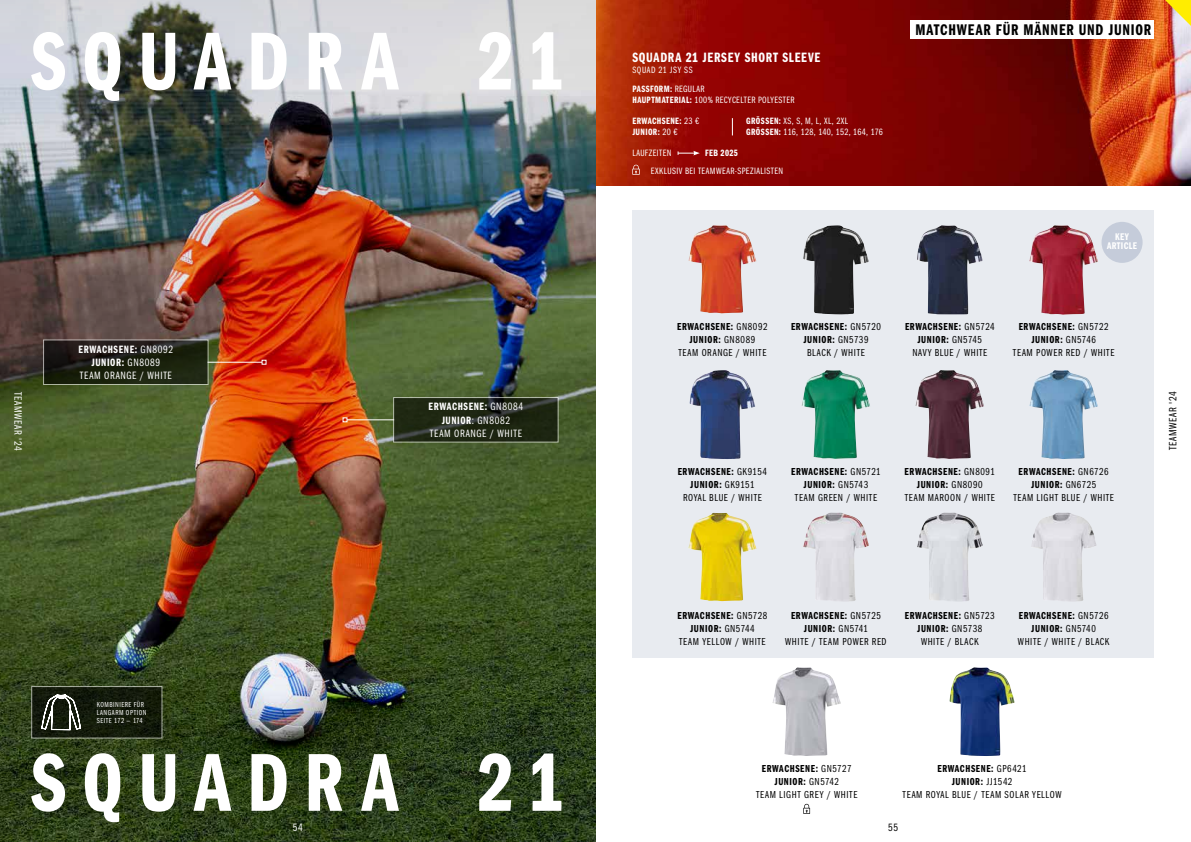
<style>
.page{position:relative;width:1191px;height:842px;background:#fff}
.page>*{position:absolute;margin:0;border:0;box-sizing:border-box;transform-origin:0 0}
.t1{font:85px "Franklin Gothic LT Pro Dm Cm";letter-spacing:.185em;color:#fff}
.t2{font:16px "Franklin Gothic LT Pro Dm Cm";letter-spacing:.05em;color:#000}
.t3{font:14px "Franklin Gothic LT Pro Dm Cm";letter-spacing:.055em;color:#fff}
.t4{font:11px/13.2px "Franklin Gothic LT Pro Bk Cm";letter-spacing:.06em;color:#fff;text-align:center}
.t5{font:11px/13.2px "Franklin Gothic LT Pro Dm Cm";letter-spacing:.055em;color:#fff;text-align:center}
.t6{font:11px "Franklin Gothic LT Pro Bk Cm";letter-spacing:.06em;color:#000}
.t7{font:10.5px/13px "Franklin Gothic LT Pro Dm Cm";letter-spacing:.055em;color:#000;text-align:center}
.t8{font:10.5px "Franklin Gothic LT Pro Bk Cm";letter-spacing:.065em;color:#000}
.t9{font:10px/9.1px "Franklin Gothic LT Pro Dm Cm";letter-spacing:.03em;color:#fff;text-align:center}
.t10{font:9.5px "Franklin Gothic LT Pro Bk Cm";letter-spacing:.05em;color:#fff}
.t11{font:9.5px/11px "Franklin Gothic LT Pro Bk Cm";letter-spacing:.03em;color:#fff}
.t12{font:9.5px/11px "Franklin Gothic LT Pro Dm Cm";letter-spacing:.04em;color:#fff}
.t13{font:7.5px/8px "Franklin Gothic LT Pro Bk Cm";letter-spacing:.07em;color:#fff}
.s1{font-family:"Franklin Gothic LT Pro Bk Cm"}
.s2{font-family:"Franklin Gothic LT Pro Dm Cm"}
</style>
<div class="page">
<img style="left:596px;top:0;width:595px;height:186px">
<img style="left:0;top:0;width:595px;height:842px">
<div style="left:632px;top:210px;width:522px;height:447px;background:#e8ebf0"></div>
<div style="left:1101px;top:222px;width:41px;height:41px;background:#c5ccda;border-radius:50%"></div>
<img style="left:688px;top:513px;width:68px;height:88px">
<img style="left:949px;top:667px;width:65px;height:89px">
<img style="left:772px;top:667px;width:69px;height:89px">
<img style="left:917px;top:513px;width:65px;height:88px">
<img style="left:1032px;top:513px;width:64px;height:88px">
<img style="left:803px;top:513px;width:65px;height:88px">
<img style="left:688px;top:225px;width:68px;height:88px">
<img style="left:801px;top:370px;width:69px;height:89px">
<img style="left:915px;top:370px;width:69px;height:89px">
<img style="left:689px;top:370px;width:66px;height:89px">
<img style="left:917px;top:225px;width:65px;height:89px">
<img style="left:1029px;top:225px;width:69px;height:90px">
<img style="left:803px;top:225px;width:65px;height:89px">
<img style="left:1029px;top:370px;width:69px;height:89px">
<svg style="left:45px;top:341px;width:162px;height:42px;background:#1c1f12"></svg>
<svg style="left:395px;top:399px;width:161px;height:42px;background:#202816"></svg>
<hr style="left:207px;top:362px;width:55px;height:1px;background:#fff">
<svg style="left:261px;top:360px;width:5px;height:5px"></svg>
<hr style="left:347px;top:419px;width:47px;height:1px;background:#fff">
<svg style="left:342px;top:417px;width:5px;height:5px"></svg>
<svg style="left:632px;top:165px;width:7px;height:10px"></svg>
<svg style="left:803px;top:804px;width:7px;height:10px"></svg>
<svg style="left:1165px;top:0;width:26px;height:26px"></svg>
<svg style="left:32px;top:686px;width:130px;height:52px;background:#192011"></svg>
<svg style="left:41px;top:693px;width:40px;height:37px"></svg>
<svg style="left:677px;top:151px;width:23px;height:4px"></svg>
<svg style="left:732px;top:118px;width:1px;height:17px"></svg>
<div style="left:910px;top:20px;width:244px;height:19px;background:#fff"></div>
<h1 class="t1" style="left:31px;top:15px;width:534px">SQUADRA 21</h1>
<p class="t4" style="left:25px;top:392px;width:60px;rotate:90deg">TEAMWEAR '24</p>
<p class="t5" style="left:79px;top:343px;width:96px">ERWACHSENE: <span class="s1">GN8092<br></span>JUNIOR: <span class="s1">GN8089</span></p>
<p class="t4" style="left:80px;top:369px;width:93px">TEAM ORANGE / WHITE</p>
<p class="t5" style="left:428px;top:400px;width:96px">ERWACHSENE: <span class="s1">GN8084</span></p>
<p class="t4" style="left:430px;top:414px;width:93px"><span class="s2">JUNIOR</span>: GN8082<br>TEAM ORANGE / WHITE</p>
<h3 class="t3" style="left:632px;top:50px;width:189px">SQUADRA 21 JERSEY SHORT SLEEVE</h3>
<p class="t10" style="left:632px;top:65px;width:62px">SQUAD 21 JSY SS</p>
<p class="t12" style="left:632px;top:84px;width:74px">PASSFORM: <span class="s1">REGULAR</span></p>
<p class="t10" style="left:632px;top:95px;width:164px"><span class="s2">HAUPTMATERIAL:</span> 100% RECYCELTER POLYESTER</p>
<p class="t12" style="left:632px;top:116px;width:68px">ERWACHSENE: <span class="s1">23 €<br></span>JUNIOR: <span class="s1">20 €</span></p>
<p class="t11" style="left:746px;top:116px;width:138px"><span class="s2">GRÖSSEN:</span> XS, S, M, L, XL, 2XL<br><span class="s2">GRÖSSEN:</span> 116, 128, 140, 152, 164, 176</p>
<p class="t10" style="left:632px;top:148px;width:41px">LAUFZEITEN</p>
<p class="t12" style="left:705px;top:148px;width:34px">FEB 2025</p>
<p class="t10" style="left:651px;top:165px;width:134px">EXKLUSIV BEI TEAMWEAR-SPEZIALISTEN</p>
<h2 class="t2" style="left:915px;top:21px;width:237px">MATCHWEAR FÜR MÄNNER UND JUNIOR</h2>
<p class="t9" style="left:1107px;top:232px;width:31px">KEY<br>ARTICLE</p>
<p class="t7" style="left:677px;top:321px;width:92px">ERWACHSENE: <span class="s1">GN8092<br></span>JUNIOR: <span class="s1">GN8089</span></p>
<p class="t8" style="left:678px;top:347px;width:89px">TEAM ORANGE / WHITE</p>
<p class="t7" style="left:791px;top:321px;width:91px">ERWACHSENE: <span class="s1">GN5720<br></span>JUNIOR: <span class="s1">GN5739</span></p>
<p class="t8" style="left:807px;top:347px;width:59px">BLACK / WHITE</p>
<p class="t7" style="left:905px;top:321px;width:91px">ERWACHSENE: <span class="s1">GN5724<br></span>JUNIOR: <span class="s1">GN5745</span></p>
<p class="t8" style="left:912px;top:347px;width:76px">NAVY BLUE / WHITE</p>
<p class="t7" style="left:1018px;top:321px;width:91px">ERWACHSENE: <span class="s1">GN5722<br></span>JUNIOR: <span class="s1">GN5746</span></p>
<p class="t8" style="left:1013px;top:347px;width:103px">TEAM POWER RED / WHITE</p>
<p class="t7" style="left:677px;top:465px;width:91px">ERWACHSENE: <span class="s1">GK9154<br></span>JUNIOR: <span class="s1">GK9151</span></p>
<p class="t8" style="left:683px;top:492px;width:80px">ROYAL BLUE / WHITE</p>
<p class="t7" style="left:791px;top:465px;width:91px">ERWACHSENE: <span class="s1">GN5721<br></span>JUNIOR: <span class="s1">GN5743</span></p>
<p class="t8" style="left:795px;top:492px;width:84px">TEAM GREEN / WHITE</p>
<p class="t7" style="left:904px;top:465px;width:92px">ERWACHSENE: <span class="s1">GN8091<br></span>JUNIOR: <span class="s1">GN8090</span></p>
<p class="t8" style="left:904px;top:492px;width:92px">TEAM MAROON / WHITE</p>
<p class="t7" style="left:1018px;top:465px;width:91px">ERWACHSENE: <span class="s1">GN6726<br></span>JUNIOR: <span class="s1">GN6725</span></p>
<p class="t8" style="left:1013px;top:492px;width:102px">TEAM LIGHT BLUE / WHITE</p>
<p class="t6" style="left:1166px;top:450px;width:60px;rotate:-90deg">TEAMWEAR '24</p>
<p class="t13" style="left:97px;top:700px;width:51px">KOMBINIERE FÜR<br>LANGARM OPTION<br>SEITE 172 — 174</p>
<p class="t7" style="left:677px;top:609px;width:91px">ERWACHSENE: <span class="s1">GN5728<br></span>JUNIOR: <span class="s1">GN5744</span></p>
<p class="t8" style="left:679px;top:635px;width:88px">TEAM YELLOW / WHITE</p>
<p class="t7" style="left:791px;top:609px;width:91px">ERWACHSENE: <span class="s1">GN5725<br></span>JUNIOR: <span class="s1">GN5741</span></p>
<p class="t8" style="left:785px;top:635px;width:103px">WHITE / TEAM POWER RED</p>
<p class="t7" style="left:905px;top:609px;width:91px">ERWACHSENE: <span class="s1">GN5723<br></span>JUNIOR: <span class="s1">GN5738</span></p>
<p class="t8" style="left:921px;top:635px;width:59px">WHITE / BLACK</p>
<p class="t7" style="left:1018px;top:609px;width:91px">ERWACHSENE: <span class="s1">GN5726<br></span>JUNIOR: <span class="s1">GN5740</span></p>
<p class="t8" style="left:1018px;top:635px;width:93px">WHITE / WHITE / BLACK</p>
<h1 class="t1" style="left:31px;top:736px;width:534px">SQUADRA 21</h1>
<p class="t7" style="left:937px;top:762px;width:91px">ERWACHSENE: <span class="s1">GP6421<br></span>JUNIOR: <span class="s1">JJ1542</span></p>
<p class="t8" style="left:902px;top:789px;width:160px">TEAM ROYAL BLUE / TEAM SOLAR YELLOW</p>
<p class="t7" style="left:762px;top:762px;width:91px">ERWACHSENE: <span class="s1">GN5727<br></span>JUNIOR: <span class="s1">GN5742</span></p>
<p class="t8" style="left:756px;top:789px;width:103px">TEAM LIGHT GREY / WHITE</p>
<p class="t4" style="left:293px;top:821px;width:12px">54</p>
<p class="t6" style="left:888px;top:821px;width:11px">55</p>
</div>
